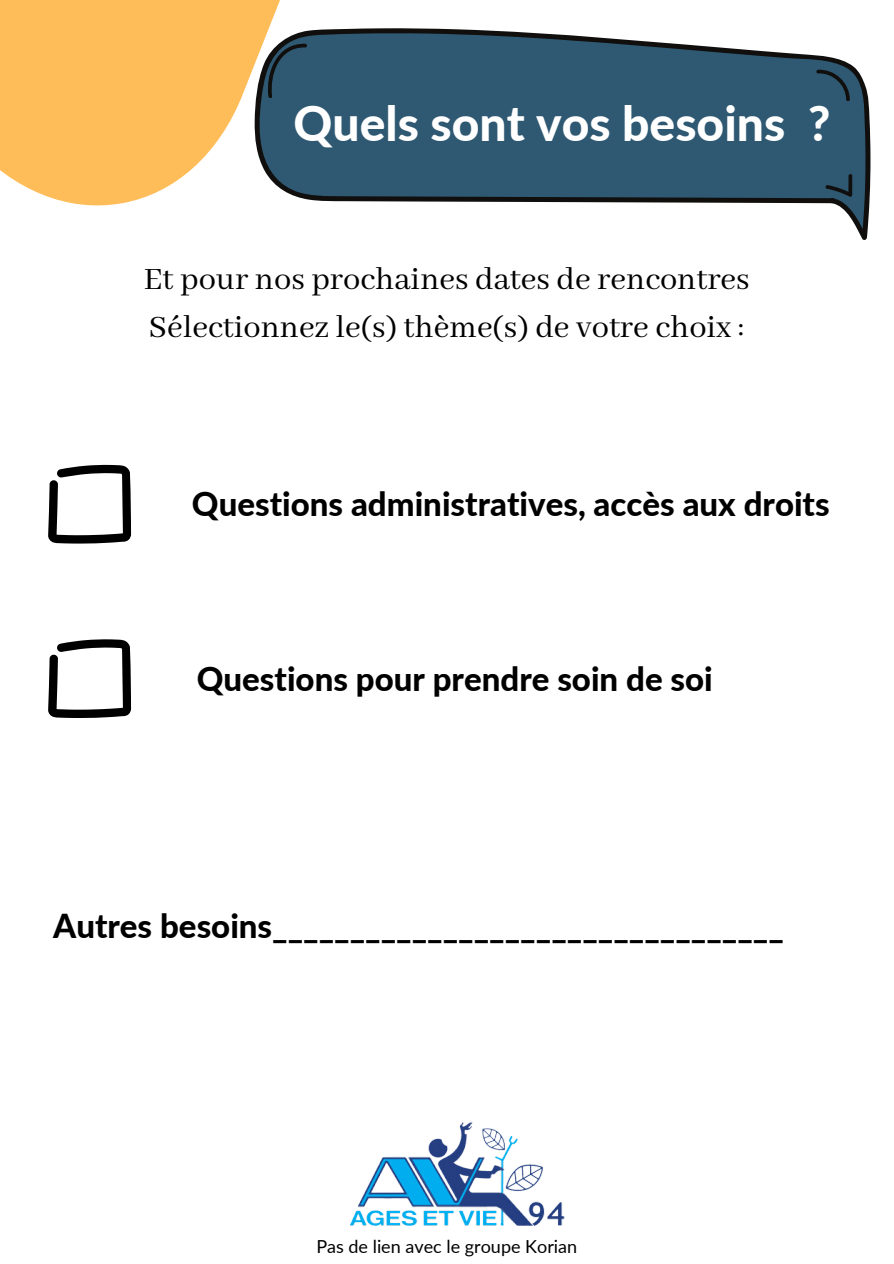
<style>
.page{position:relative;width:894px;height:1264px;background:#fff}
.page>*{position:absolute;margin:0;border:0;box-sizing:border-box;transform-origin:0 0}
.t1{font:800 48px "Lato";color:#fff}
.t2{font:34.5px/47.2px "Abhaya Libre";color:#000}
.t3{font:800 33px "Lato";color:#000}
.t4{font:18px "Lato";color:#000}
</style>
<div class="page">
<svg style="left:313px;top:28px;width:557px;height:212px;fill:#2f5972"></svg>
<svg style="left:815px;top:69px;width:34px;height:33px"></svg>
<svg style="left:824px;top:173px;width:28px;height:24px"></svg>
<svg style="left:0;top:0;width:313px;height:206px;fill:#ffbd59"></svg>
<svg style="left:48px;top:639px;width:83px;height:79px"></svg>
<svg style="left:48px;top:465px;width:83px;height:78px"></svg>
<img style="left:350px;top:1122px;width:215px;height:104px">
<p class="t1" style="left:293px;top:94px;width:538px">Quels sont vos besoins ?</p>
<p class="t2" style="left:144px;top:257px;width:607px">Et pour nos prochaines dates de rencontres<br>Sélectionnez le(s) thème(s) de votre choix :</p>
<p class="t3" style="left:192px;top:483px;width:639px">Questions administratives, accès aux droits</p>
<h1 class="t3" style="left:197px;top:658px;width:517px">Questions pour prendre soin de soi</h1>
<h3 class="t3" style="left:53px;top:905px;width:732px">Autres besoins_________________________________</h3>
<p class="t4" style="left:316px;top:1235px;width:262px">Pas de lien avec le groupe Korian</p>
</div>
